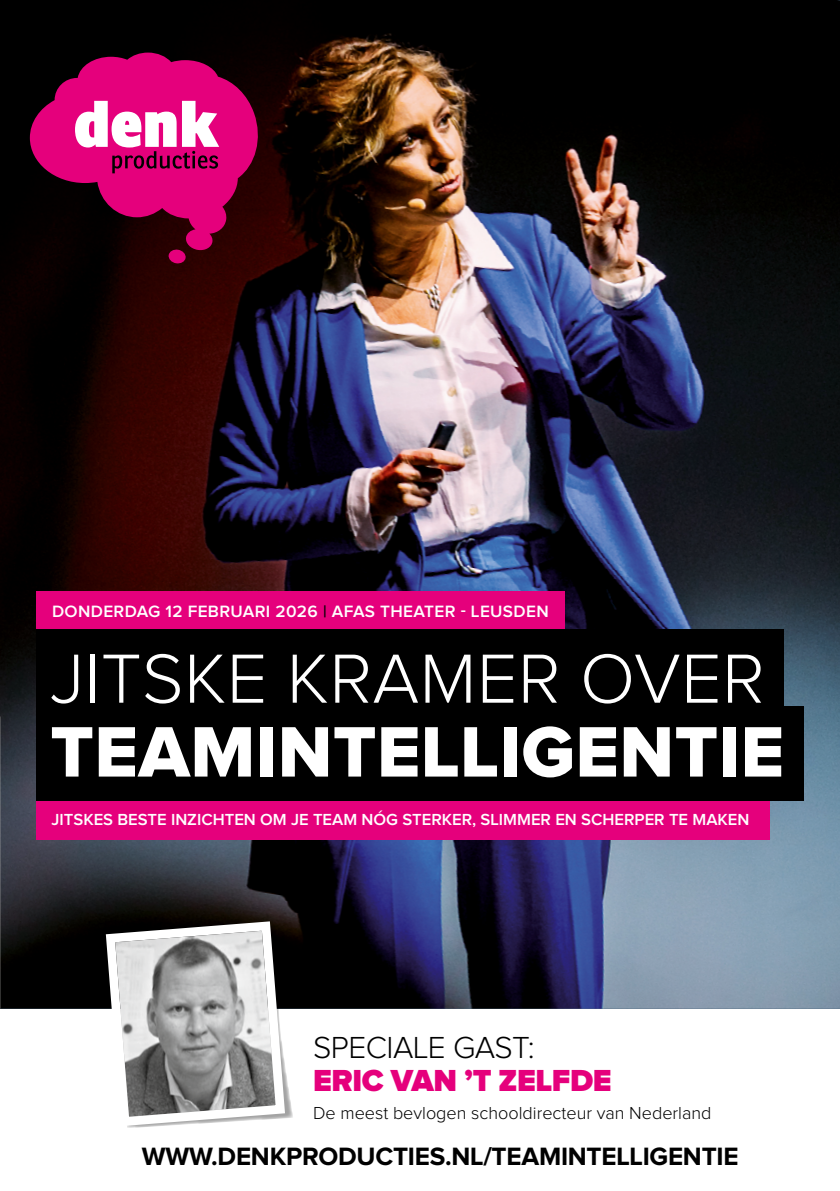
<style>
.page{position:relative;width:840px;height:1191px;background:#fff}
.page>*{position:absolute;margin:0;border:0;box-sizing:border-box;transform-origin:0 0}
.t1{font:74px "Proxima Nova Extrabld";letter-spacing:.005em;color:#fff}
.t2{font:300 72px "Proxima Nova";letter-spacing:.005em;color:#fff}
.DPN_broodtext{font:900 31.6px "Proxima Nova";letter-spacing:-.015em;color:#e5007c}
.DPN_broodtext-2{font:300 31.6px "Proxima Nova";letter-spacing:-.015em;color:#000}
.DPN_broodtext-3{font:700 26px "Proxima Nova";letter-spacing:-.01em;color:#000}
.t3{font:300 18px "Proxima Nova";color:#000}
.t4{font:600 17px "Proxima Nova";letter-spacing:.02em;color:#fff}
.t5{font:600 16.6px "Proxima Nova";color:#fff}
.s1{color:#000}
</style>
<div class="page">
<img style="left:0;top:0;width:839px;height:1008px">
<svg style="left:168px;top:251px;width:18px;height:13px"></svg>
<svg style="left:30px;top:53px;width:233px;height:198px;background:#7f0040"></svg>
<svg style="left:75px;top:101px;width:144px;height:72px"></svg>
<div style="left:36px;top:706px;width:767px;height:95px;background:#000"></div>
<div style="left:36px;top:801px;width:732px;height:38px;background:#e5007c"></div>
<div style="left:36px;top:591px;width:528px;height:38px;background:#e5007c"></div>
<div style="left:36px;top:629px;width:746px;height:97px;background:#000"></div>
<svg style="left:289px;top:925px;width:4px;height:193px"></svg>
<svg style="left:101px;top:916px;width:188px;height:212px"></svg>
<p class="t4" style="left:52px;top:604px;width:498px">DONDERDAG 12 FEBRUARI 2026 <span class="s1">|</span> AFAS THEATER - LEUSDEN</p>
<p class="t2" style="left:50px;top:646px;width:715px">JITSKE KRAMER OVER</p>
<p class="t1" style="left:50px;top:718px;width:735px">TEAMINTELLIGENTIE</p>
<p class="t5" style="left:52px;top:811px;width:699px">JITSKES BESTE INZICHTEN OM JE TEAM NÓG STERKER, SLIMMER EN SCHERPER TE MAKEN</p>
<p class="DPN_broodtext-2" style="left:313px;top:1032px;width:223px">SPECIALE GAST:</p>
<p class="DPN_broodtext" style="left:313px;top:1066px;width:300px">ERIC VAN ’T ZELFDE</p>
<p class="t3" style="left:313px;top:1105px;width:400px">De meest bevlogen schooldirecteur van Nederland</p>
<p class="DPN_broodtext-3" style="left:142px;top:1144px;width:597px">WWW.DENKPRODUCTIES.NL/TEAMINTELLIGENTIE</p>
</div>
